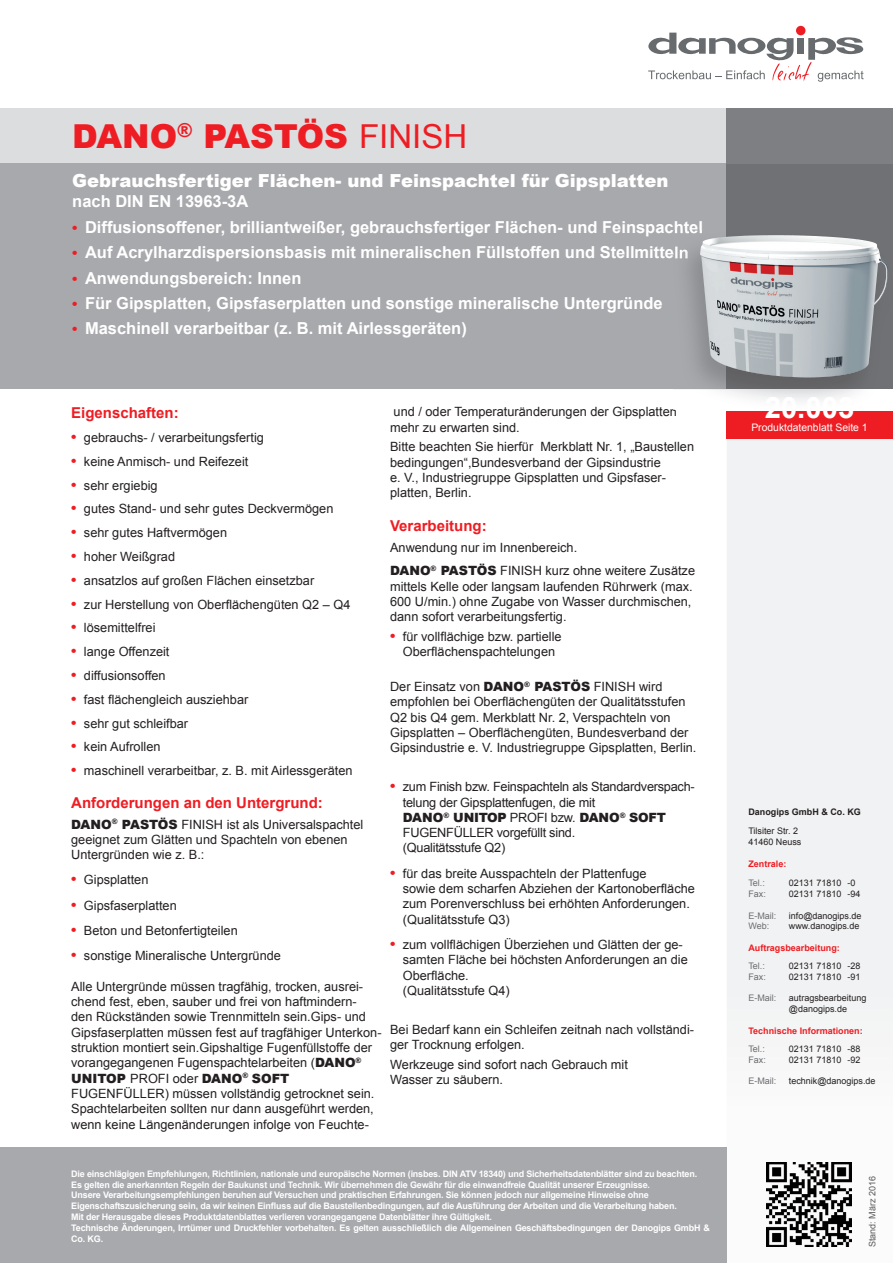
<style>
.page{position:relative;width:893px;height:1263px;background:#fff}
.page>*{position:absolute;margin:0;border:0;box-sizing:border-box;transform-origin:0 0}
.t1{font:900 33px "Arial";color:#ee1d23}
.t2{font:700 29.25px "Arial";color:#fff}
.t3{font:900 18px "Arial";color:#fff}
.t4{font:700 16.5px "Arial";color:#fff}
.t5{font:700 15px "Arial";color:#ee1d23}
.t6{font:12.75px/15.3px "Arial";color:#231f20}
.t7{font:12.75px/15.3px "Arial";letter-spacing:-.02em;color:#231f20}
.t8{font:10.35px "Arial";color:#fff}
.t9{font:700 9px/10.8px "Arial";letter-spacing:-.02em;color:#fff}
.t10{font:9px/10.8px "Arial";color:#231f20}
.t11{font:700 9px "Arial";color:#ee1d23}
.t12{font:9px "Arial";color:#6c6d70}
.t13{font:700 9px "Arial";color:#231f20}
.t14{font:9px "Arial";color:#5a5a5d}
.s1{font-weight:400}
.s2{font-size:15px;color:#ee1d23}
.s3{font-weight:700;font-size:15px;color:#ee1d23}
.s4{font-weight:900}
</style>
<div class="page">
<svg style="left:727px;top:439px;width:166px;height:808px"></svg>
<div style="left:0;top:108px;width:893px;height:281px;background:#dcdddf"></div>
<div style="left:0;top:164px;width:893px;height:225px;background:#a8a9ad"></div>
<div style="left:727px;top:108px;width:166px;height:56px;background:#7d7f82"></div>
<div style="left:727px;top:164px;width:166px;height:67px;background:#707174"></div>
<div style="left:0;top:1148px;width:727px;height:115px;background:#a8a9ad"></div>
<img style="left:767px;top:1162px;width:85px;height:85px">
<div style="left:727px;top:389px;width:166px;height:50px;background:#ee1d23"></div>
<div style="left:796px;top:26px;width:9px;height:9px;background:#ee1d23;border-radius:50%"></div>
<svg style="left:648px;top:33px;width:216px;height:49px"></svg>
<img style="left:688px;top:231px;width:205px;height:161px">
<img style="left:727px;top:389px;width:166px;height:22px">
<img style="left:675px;top:231px;width:27px;height:6px">
<img style="left:673px;top:246px;width:15px;height:13px">
<img style="left:700px;top:235px;width:68px;height:114px">
<h1 class="t1" style="left:72px;top:112px;width:397px">DANO<sup>®</sup> PASTÖS <span class="s1">FINISH</span></h1>
<h3 class="t3" style="left:72px;top:168px;width:598px">Gebrauchsfertiger Flächen- und Feinspachtel für Gipsplatten</h3>
<p class="t4" style="left:72px;top:190px;width:178px">nach DIN EN 13963-3A</p>
<p class="t4" style="left:72px;top:216px;width:632px"><span class="s2">•</span> Diffusionsoffener, brilliantweißer, gebrauchsfertiger Flächen- und Feinspachtel</p>
<p class="t4" style="left:72px;top:242px;width:618px"><span class="s2">•</span> Auf Acrylharzdispersionsbasis mit mineralischen Füllstoffen und Stellmitteln</p>
<p class="t4" style="left:72px;top:267px;width:231px"><span class="s2">•</span> Anwendungsbereich: Innen</p>
<p class="t4" style="left:72px;top:292px;width:592px"><span class="s2">•</span> Für Gipsplatten, Gipsfaserplatten und sonstige mineralische Untergründe</p>
<p class="t4" style="left:72px;top:317px;width:396px"><span class="s2">•</span> Maschinell verarbeitbar (z. B. mit Airlessgeräten)</p>
<p class="t5" style="left:71px;top:403px;width:109px">Eigenschaften:</p>
<p class="t6" style="left:71px;top:430px;width:194px"><span class="s3">•</span> gebrauchs- / verarbeitungsfertig</p>
<p class="t6" style="left:71px;top:454px;width:179px"><span class="s3">•</span> keine Anmisch- und Reifezeit</p>
<p class="t6" style="left:71px;top:477px;width:88px"><span class="s3">•</span> sehr ergiebig</p>
<p class="t6" style="left:71px;top:501px;width:264px"><span class="s3">•</span> gutes Stand- und sehr gutes Deckvermögen</p>
<p class="t6" style="left:71px;top:525px;width:157px"><span class="s3">•</span> sehr gutes Haftvermögen</p>
<p class="t6" style="left:71px;top:549px;width:105px"><span class="s3">•</span> hoher Weißgrad</p>
<p class="t6" style="left:71px;top:573px;width:245px"><span class="s3">•</span> ansatzlos auf großen Flächen einsetzbar</p>
<p class="t6" style="left:71px;top:596px;width:281px"><span class="s3">•</span> zur Herstellung von Oberflächengüten Q2 – Q4</p>
<p class="t6" style="left:71px;top:620px;width:86px"><span class="s3">•</span> lösemittelfrei</p>
<p class="t6" style="left:71px;top:644px;width:100px"><span class="s3">•</span> lange Offenzeit</p>
<p class="t6" style="left:71px;top:668px;width:96px"><span class="s3">•</span> diffusionsoffen</p>
<p class="t6" style="left:71px;top:692px;width:179px"><span class="s3">•</span> fast flächengleich ausziehbar</p>
<p class="t6" style="left:71px;top:716px;width:118px"><span class="s3">•</span> sehr gut schleifbar</p>
<p class="t6" style="left:71px;top:739px;width:91px"><span class="s3">•</span> kein Aufrollen</p>
<p class="t6" style="left:71px;top:763px;width:283px"><span class="s3">•</span> maschinell verarbeitbar, z. B. mit Airlessgeräten</p>
<p class="t5" style="left:71px;top:792px;width:253px">Anforderungen an den Untergrund:</p>
<p class="t6" style="left:71px;top:817px;width:294px"><span class="s4">DANO</span><sup>®</sup> <span class="s4">PASTÖS</span> FINISH ist als Universalspachtel geeignet zum Glätten und Spachteln von ebenen<br>Untergründen wie z. B.:</p>
<p class="t6" style="left:71px;top:872px;width:79px"><span class="s3">•</span> Gipsplatten</p>
<p class="t6" style="left:71px;top:898px;width:107px"><span class="s3">•</span> Gipsfaserplatten</p>
<p class="t6" style="left:71px;top:923px;width:168px"><span class="s3">•</span> Beton und Betonfertigteilen</p>
<p class="t6" style="left:71px;top:948px;width:211px"><span class="s3">•</span> sonstige Mineralische Untergründe</p>
<p class="t6" style="left:71px;top:979px;width:312px">Alle Untergründe müssen tragfähig, trocken, ausrei&shy;chend fest, eben, sauber und frei von haftmindern-<br>den Rückständen sowie Trennmitteln sein.Gips- und Gipsfaserplatten müssen fest auf tragfähiger Unterkon&shy;struktion montiert sein.Gipshaltige Fugenfüllstoffe der vorangegangenen Fugenspachtelarbeiten (<span class="s4">DANO</span><sup>® </sup><span class="s4">UNITOP</span> PROFI oder <span class="s4">DANO</span><sup>®</sup> <span class="s4">SOFT </span>FUGENFÜLLER) müssen vollständig getrocknet sein.<br>Spachtelarbeiten sollten nur dann ausgeführt werden, wenn keine Längenänderungen infolge von Feuchte-</p>
<p class="t6" style="left:390px;top:404px;width:288px">und / oder Temperaturänderungen der Gipsplatten mehr zu erwarten sind.</p>
<p class="t6" style="left:390px;top:439px;width:306px">Bitte beachten Sie hierfür Merkblatt Nr. 1, „Baustellen bedingungen“,Bundesverband der Gipsindustrie<br>e. V., Industriegruppe Gipsplatten und Gipsfaser&shy;platten, Berlin.</p>
<p class="t5" style="left:390px;top:515px;width:98px">Verarbeitung:</p>
<p class="t6" style="left:390px;top:535px;width:306px;line-height:23.9px">Anwendung nur im Innenbereich.<br><span class="s4">DANO</span><sup>®</sup> <span class="s4">PASTÖS</span> FINISH kurz ohne weitere Zusätze</p>
<p class="t6" style="left:390px;top:579px;width:304px;text-align:justify">mittels Kelle oder langsam laufenden Rührwerk (max.<br>600 U/min.) ohne Zugabe von Wasser durchmischen, dann sofort verarbeitungsfertig.</p>
<p class="t6" style="left:390px;top:629px;width:173px;text-align:center"><span class="s3">•</span> für vollflächige bzw. partielle<br>Oberflächenspachtelungen</p>
<p class="t6" style="left:390px;top:679px;width:308px">Der Einsatz von <span class="s4">DANO</span><sup>®</sup> <span class="s4">PASTÖS</span> FINISH wird empfohlen bei Oberflächengüten der Qualitätsstufen Q2 bis Q4 gem. Merkblatt Nr. 2, Verspachteln von Gipsplatten – Oberflächengüten, Bundesverband der Gipsindustrie e. V. Industriegruppe Gipsplatten, Berlin.</p>
<p class="t7" style="left:403px;top:779px;width:293px;text-indent:-13px"><span class="s3">•</span> zum Finish bzw. Feinspachteln als Standardverspach&shy;telung der Gipsplattenfugen, die mit<br><span class="s4">DANO</span><sup>®</sup> <span class="s4">UNITOP</span> PROFI bzw. <span class="s4">DANO</span><sup>®</sup> <span class="s4">SOFT </span>FUGENFÜLLER vorgefüllt sind.<br>(Qualitätsstufe Q2)</p>
<p class="t6" style="left:403px;top:866px;width:294px;text-indent:-13px"><span class="s3">•</span> für das breite Ausspachteln der Plattenfuge<br>sowie dem scharfen Abziehen der Kartonoberfläche zum Porenverschluss bei erhöhten Anforderungen. (Qualitätsstufe Q3)</p>
<p class="t6" style="left:403px;top:937px;width:286px;text-indent:-13px"><span class="s3">•</span> zum vollflächigen Überziehen und Glätten der ge&shy;samten Fläche bei höchsten Anforderungen an die Oberfläche.<br>(Qualitätsstufe Q4)</p>
<p class="t6" style="left:390px;top:1022px;width:306px">Bei Bedarf kann ein Schleifen zeitnah nach vollständi&shy;ger Trocknung erfolgen.</p>
<p class="t6" style="left:390px;top:1057px;width:239px">Werkzeuge sind sofort nach Gebrauch mit<br>Wasser zu säubern.</p>
<p class="t9" style="left:71px;top:1168px;width:640px">Die einschlägigen Empfehlungen, Richtlinien, nationale und europäische Normen (insbes. DIN ATV 18340) und Sicherheitsdatenblätter sind zu beachten.<br>Es gelten die anerkannten Regeln der Baukunst und Technik. Wir übernehmen die Gewähr für die einwandfreie Qualität unserer Erzeugnisse.<br>Unsere Verarbeitungsempfehlungen beruhen auf Versuchen und praktischen Erfahrungen. Sie können jedoch nur allgemeine Hinweise ohne Eigenschaftszusicherung sein, da wir keinen Einfluss auf die Baustellenbedingungen, auf die Ausführung der Arbeiten und die Verarbeitung haben.<br>Mit der Herausgabe dieses Produktdatenblattes verlieren vorangegangene Datenblätter ihre Gültigkeit.<br>Technische Änderungen, Irrtümer und Druckfehler vorbehalten. Es gelten ausschließlich die Allgemeinen Geschäftsbedingungen der Danogips GmbH &amp; Co. KG.</p>
<h2 class="t2" style="left:765px;top:388px;width:91px">20.003</h2>
<p class="t8" style="left:751px;top:420px;width:118px">Produktdatenblatt Seite 1</p>
<p class="t13" style="left:748px;top:805px;width:114px">Danogips GmbH &amp; Co. KG</p>
<p class="t10" style="left:748px;top:826px;width:55px">Tilsiter Str. 2<br>41460 Neuss</p>
<p class="t11" style="left:748px;top:857px;width:40px">Zentrale:</p>
<p class="t12" style="left:748px;top:877px;width:18px">Tel.:</p>
<p class="t10" style="left:789px;top:878px;width:68px">02131 71810 -0</p>
<p class="t12" style="left:748px;top:888px;width:19px">Fax:</p>
<p class="t10" style="left:789px;top:888px;width:73px">02131 71810 -94</p>
<p class="t12" style="left:748px;top:909px;width:29px">E-Mail:</p>
<p class="t10" style="left:789px;top:910px;width:74px">info@danogips.de</p>
<p class="t12" style="left:748px;top:920px;width:22px">Web:</p>
<p class="t10" style="left:789px;top:921px;width:72px">www.danogips.de</p>
<p class="t11" style="left:748px;top:942px;width:93px">Auftragsbearbeitung:</p>
<p class="t12" style="left:748px;top:960px;width:18px">Tel.:</p>
<p class="t10" style="left:789px;top:960px;width:73px">02131 71810 -28</p>
<p class="t12" style="left:748px;top:971px;width:19px">Fax:</p>
<p class="t10" style="left:789px;top:971px;width:73px">02131 71810 -91</p>
<p class="t12" style="left:748px;top:992px;width:29px">E-Mail:</p>
<p class="t10" style="left:789px;top:993px;width:79px">autragsbearbeitung @danogips.de</p>
<p class="t11" style="left:748px;top:1024px;width:116px">Technische Informationen:</p>
<p class="t12" style="left:748px;top:1043px;width:18px">Tel.:</p>
<p class="t10" style="left:789px;top:1043px;width:73px">02131 71810 -88</p>
<p class="t12" style="left:748px;top:1053px;width:19px">Fax:</p>
<p class="t10" style="left:789px;top:1054px;width:73px">02131 71810 -92</p>
<p class="t12" style="left:748px;top:1075px;width:29px">E-Mail:</p>
<p class="t10" style="left:789px;top:1076px;width:88px">technik@danogips.de</p>
<p class="t14" style="left:866px;top:1247px;width:73px;rotate:-90deg">Stand: März 2016</p>
</div>
